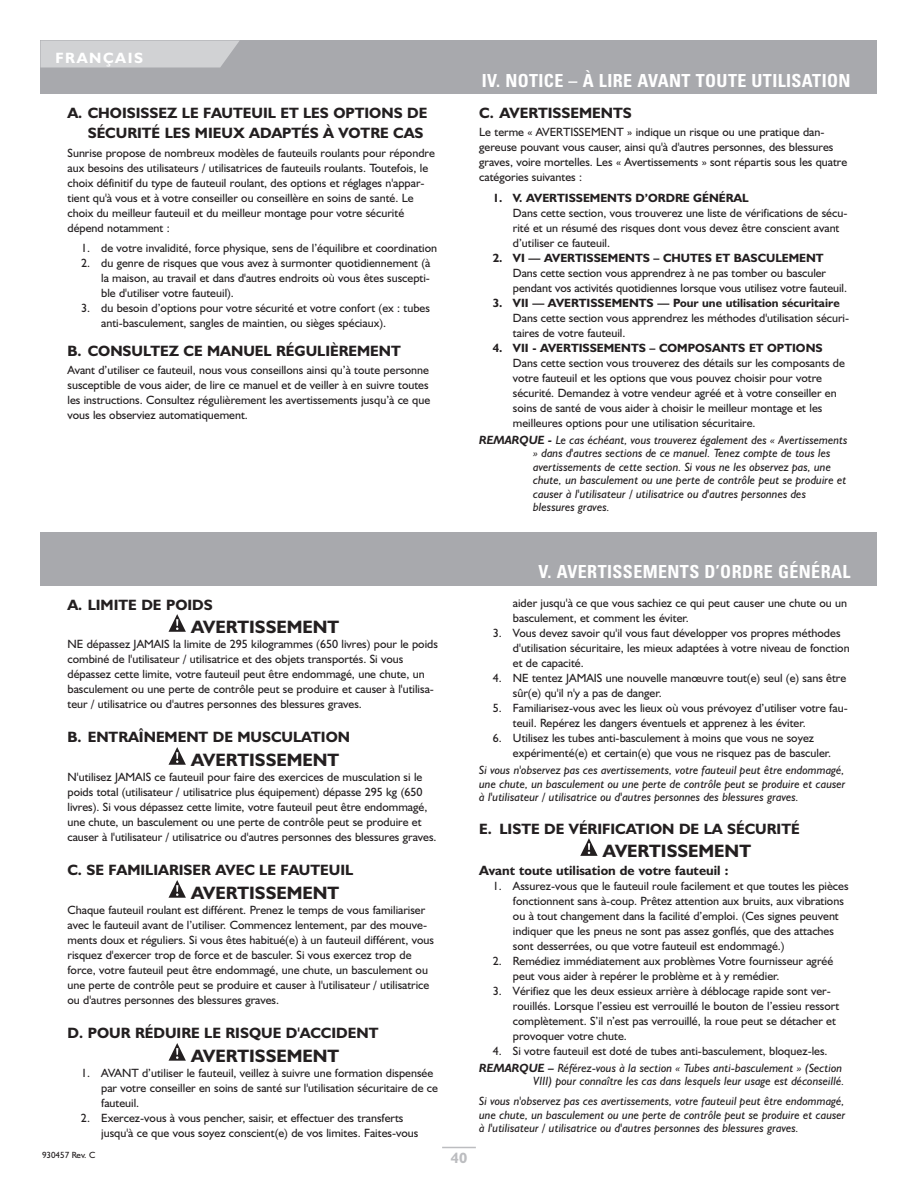
<style>
.page{position:relative;width:918px;height:1188px;background:#fff}
.page>*{position:absolute;margin:0;border:0;box-sizing:border-box;transform-origin:0 0}
.t1{font:700 condensed 18px "Univers";letter-spacing:.02em;color:#fff}
.t2{font:700 18px "Humanist 521 BT";color:#231f20}
.t3{font:700 15px/20.1px "Humanist 521 BT";color:#231f20;text-align:right}
.t4{font:700 15px "Humanist 521 BT";letter-spacing:.11em;color:#fff}
.t5{font:700 15px "Humanist 521 BT";color:#bcbdc0}
.t6{font:700 13.5px "Humanist 521 BT";color:#231f20}
.t7{font:12px/15px "Humanist 521 BT";color:#231f20}
.t8{font:italic 12px/13.5px "Humanist 521 BT";color:#231f20}
.t9{font:700 12px "Humanist 521 BT";color:#231f20}
.t10{font:9px "Humanist 521 BT";color:#231f20}
.s1{font-weight:700}
.s2{font-weight:700;font-style:italic}
.s3{font-style:italic}
</style>
<div class="page">
<div style="left:40px;top:40px;width:838px;height:54px;background:#a8a9ad"></div>
<svg style="left:40px;top:40px;width:200px;height:28px;background:#cdced0"></svg>
<hr style="left:442px;top:1147px;width:34px;height:1px;background:#bcbdc0">
<div style="left:40px;top:532px;width:838px;height:54px;background:#a8a9ad"></div>
<svg style="left:169px;top:1043px;width:17px;height:18px"></svg>
<svg style="left:169px;top:880px;width:17px;height:18px"></svg>
<svg style="left:169px;top:747px;width:17px;height:18px"></svg>
<svg style="left:169px;top:614px;width:17px;height:18px"></svg>
<svg style="left:580px;top:838px;width:18px;height:18px"></svg>
<p class="t4" style="left:56px;top:52px;width:89px">FRANÇAIS</p>
<p class="t3" style="left:68px;top:105px;width:361px">A. CHOISISSEZ LE FAUTEUIL ET LES OPTIONS DE<br>SÉCURITÉ LES MIEUX ADAPTÉS À VOTRE CAS</p>
<p class="t7" style="left:68px;top:146px;width:369px">Sunrise propose de nombreux modèles de fauteuils roulants pour répondre aux besoins des utilisateurs / utilisatrices de fauteuils roulants. Toutefois, le choix définitif du type de fauteuil roulant, des options et réglages n'appar&shy;tient qu'à vous et à votre conseiller ou conseillère en soins de santé. Le choix du meilleur fauteuil et du meilleur montage pour votre sécurité dépend notamment :</p>
<p class="t7" style="left:81px;top:242px;width:358px">1. de votre invalidité, force physique, sens de l’équilibre et coordination</p>
<p class="t7" style="left:101px;top:257px;width:331px;text-align:justify;text-indent:-20px">2. du genre de risques que vous avez à surmonter quotidiennement (à la maison, au travail et dans d'autres endroits où vous êtes suscepti&shy;ble d'utiliser votre fauteuil).</p>
<p class="t7" style="left:101px;top:302px;width:330px;text-indent:-20px">3. du besoin d’options pour votre sécurité et votre confort (ex : tubes anti-basculement, sangles de maintien, ou sièges spéciaux).</p>
<p class="t3" style="left:68px;top:343px;width:335px">B. CONSULTEZ CE MANUEL RÉGULIÈREMENT</p>
<p class="t7" style="left:67px;top:364px;width:364px">Avant d’utiliser ce fauteuil, nous vous conseillons ainsi qu’à toute personne susceptible de vous aider, de lire ce manuel et de veiller à en suivre toutes les instructions. Consultez régulièrement les avertissements jusqu’à ce que vous les observiez automatiquement.</p>
<h1 class="t1" style="left:482px;top:74px;width:370px">IV. NOTICE – À LIRE AVANT TOUTE UTILISATION</h1>
<p class="t3" style="left:479px;top:105px;width:154px">C. AVERTISSEMENTS</p>
<p class="t7" style="left:479px;top:126px;width:370px">Le terme « AVERTISSEMENT » indique un risque ou une pratique dan&shy;gereuse pouvant vous causer, ainsi qu'à d'autres personnes, des blessures graves, voire mortelles. Les « Avertissements » sont répartis sous les quatre catégories suivantes :</p>
<p class="t9" style="left:493px;top:194px;width:258px">1. V. AVERTISSEMENTS D’ORDRE GÉNÉRAL</p>
<p class="t7" style="left:513px;top:207px;width:336px">Dans cette section, vous trouverez une liste de vérifications de sécu&shy;rité et un résumé des risques dont vous devez être conscient avant d’utiliser ce fauteuil.</p>
<p class="t9" style="left:493px;top:254px;width:332px">2. VI — AVERTISSEMENTS – CHUTES ET BASCULEMENT</p>
<p class="t7" style="left:513px;top:267px;width:336px">Dans cette section vous apprendrez à ne pas tomber ou basculer pendant vos activités quotidiennes lorsque vous utilisez votre fauteuil.</p>
<p class="t9" style="left:493px;top:299px;width:348px">3. VII — AVERTISSEMENTS — Pour une utilisation sécuritaire</p>
<p class="t7" style="left:513px;top:312px;width:338px">Dans cette section vous apprendrez les méthodes d'utilisation sécuri&shy;taires de votre fauteuil.</p>
<p class="t9" style="left:493px;top:344px;width:331px">4. VII - AVERTISSEMENTS – COMPOSANTS ET OPTIONS</p>
<p class="t7" style="left:513px;top:357px;width:333px">Dans cette section vous trouverez des détails sur les composants de votre fauteuil et les options que vous pouvez choisir pour votre sécurité. Demandez à votre vendeur agréé et à votre conseiller en soins de santé de vous aider à choisir le meilleur montage et les meilleures options pour une utilisation sécuritaire.</p>
<p class="t8" style="left:533px;top:434px;width:316px;text-indent:-54px"><span class="s1">REMARQUE -</span> Le cas échéant, vous trouverez également des « Avertissements » dans d'autres sections de ce manuel. Tenez compte de tous les avertissements de cette section. Si vous ne les observez pas, une chute, un basculement ou une perte de contrôle peut se produire et causer à l'utilisateur / utilisatrice ou d'autres personnes des blessures graves.</p>
<p class="t3" style="left:68px;top:596px;width:147px">A. LIMITE DE POIDS</p>
<h1 class="t2" style="left:191px;top:621px;width:150px">AVERTISSEMENT</h1>
<p class="t7" style="left:67px;top:638px;width:372px">NE dépassez JAMAIS la limite de 295 kilogrammes (650 livres) pour le poids combiné de l'utilisateur / utilisatrice et des objets transportés. Si vous dépassez cette limite, votre fauteuil peut être endommagé, une chute, un basculement ou une perte de contrôle peut se produire et causer à l'utilisa&shy;teur / utilisatrice ou d'autres personnes des blessures graves.</p>
<p class="t3" style="left:68px;top:729px;width:284px">B. ENTRAÎNEMENT DE MUSCULATION</p>
<h1 class="t2" style="left:191px;top:754px;width:150px">AVERTISSEMENT</h1>
<p class="t7" style="left:67px;top:771px;width:371px">N'utilisez JAMAIS ce fauteuil pour faire des exercices de musculation si le poids total (utilisateur / utilisatrice plus équipement) dépasse 295 kg (650 livres). Si vous dépassez cette limite, votre fauteuil peut être endommagé, une chute, un basculement ou une perte de contrôle peut se produire et causer à l'utilisateur / utilisatrice ou d'autres personnes des blessures graves.</p>
<p class="t3" style="left:68px;top:862px;width:287px">C. SE FAMILIARISER AVEC LE FAUTEUIL</p>
<h1 class="t2" style="left:191px;top:887px;width:150px">AVERTISSEMENT</h1>
<p class="t7" style="left:67px;top:904px;width:368px">Chaque fauteuil roulant est différent. Prenez le temps de vous familiariser avec le fauteuil avant de l’utiliser. Commencez lentement, par des mouve&shy;ments doux et réguliers. Si vous êtes habitué(e) à un fauteuil différent, vous risquez d'exercer trop de force et de basculer. Si vous exercez trop de force, votre fauteuil peut être endommagé, une chute, un basculement ou une perte de contrôle peut se produire et causer à l'utilisateur / utilisatrice ou d'autres personnes des blessures graves.</p>
<p class="t3" style="left:68px;top:1025px;width:312px">D. POUR RÉDUIRE LE RISQUE D'ACCIDENT</p>
<h1 class="t2" style="left:191px;top:1050px;width:150px">AVERTISSEMENT</h1>
<p class="t7" style="left:101px;top:1067px;width:338px;text-indent:-20px">1. AVANT d’utiliser le fauteuil, veillez à suivre une formation dispensée par votre conseiller en soins de santé sur l'utilisation sécuritaire de ce fauteuil.</p>
<p class="t7" style="left:101px;top:1112px;width:319px;text-indent:-20px">2. Exercez-vous à vous pencher, saisir, et effectuer des transferts jusqu'à ce que vous soyez conscient(e) de vos limites. Faites-vous</p>
<p class="t10" style="left:42px;top:1152px;width:55px">930457 Rev. C</p>
<p class="t5" style="left:451px;top:1152px;width:18px">40</p>
<h1 class="t1" style="left:539px;top:565px;width:313px">V. AVERTISSEMENTS D’ORDRE GÉNÉRAL</h1>
<p class="t7" style="left:513px;top:597px;width:336px">aider jusqu'à ce que vous sachiez ce qui peut causer une chute ou un basculement, et comment les éviter.</p>
<p class="t7" style="left:513px;top:627px;width:338px;text-indent:-20px">3. Vous devez savoir qu'il vous faut développer vos propres méthodes d'utilisation sécuritaire, les mieux adaptées à votre niveau de fonction et de capacité.</p>
<p class="t7" style="left:513px;top:672px;width:335px;text-indent:-20px">4. NE tentez JAMAIS une nouvelle manœuvre tout(e) seul (e) sans être sûr(e) qu'il n'y a pas de danger.</p>
<p class="t7" style="left:513px;top:702px;width:336px;text-indent:-20px">5. Familiarisez-vous avec les lieux où vous prévoyez d’utiliser votre fau&shy;teuil. Repérez les dangers éventuels et apprenez à les éviter.</p>
<p class="t7" style="left:513px;top:732px;width:320px;text-indent:-20px">6. Utilisez les tubes anti-basculement à moins que vous ne soyez expérimenté(e) et certain(e) que vous ne risquez pas de basculer.</p>
<p class="t8" style="left:479px;top:765px;width:368px;text-align:justify">Si vous n'observez pas ces avertissements, votre fauteuil peut être endommagé, une chute, un basculement ou une perte de contrôle peut se produire et causer à l'utilisateur / utilisatrice ou d'autres personnes des blessures graves.</p>
<p class="t3" style="left:479px;top:820px;width:322px">E. LISTE DE VÉRIFICATION DE LA SÉCURITÉ</p>
<h1 class="t2" style="left:603px;top:845px;width:150px">AVERTISSEMENT</h1>
<p class="t6" style="left:479px;top:866px;width:251px">Avant toute utilisation de votre fauteuil :</p>
<p class="t7" style="left:513px;top:880px;width:337px;text-indent:-20px">1. Assurez-vous que le fauteuil roule facilement et que toutes les pièces fonctionnent sans à-coup. Prêtez attention aux bruits, aux vibrations ou à tout changement dans la facilité d’emploi. (Ces signes peuvent indiquer que les pneus ne sont pas assez gonflés, que des attaches sont desserrées, ou que votre fauteuil est endommagé.)</p>
<p class="t7" style="left:513px;top:955px;width:322px;text-indent:-20px">2. Remédiez immédiatement aux problèmes Votre fournisseur agréé peut vous aider à repérer le problème et à y remédier.</p>
<p class="t7" style="left:513px;top:985px;width:328px;text-indent:-20px">3. Vérifiez que les deux essieux arrière à déblocage rapide sont ver&shy;rouillés. Lorsque l’essieu est verrouillé le bouton de l’essieu ressort complètement. S’il n’est pas verrouillé, la roue peut se détacher et provoquer votre chute.</p>
<p class="t7" style="left:479px;top:1044px;width:365px;line-height:16.8px;text-align:center">4. Si votre fauteuil est doté de tubes anti-basculement, bloquez-les.<br><span class="s2">REMARQUE –</span> <span class="s3">Référez-vous à la section « Tubes anti-basculement » (Section</span></p>
<p class="t8" style="left:479px;top:1073px;width:367px;line-height:20px;text-align:right">VIII) pour connaître les cas dans lesquels leur usage est déconseillé.<br>Si vous n'observez pas ces avertissements, votre fauteuil peut être endommagé,</p>
<p class="t8" style="left:479px;top:1109px;width:368px">une chute, un basculement ou une perte de contrôle peut se produire et causer à l'utilisateur / utilisatrice ou d'autres personnes des blessures graves.</p>
</div>
